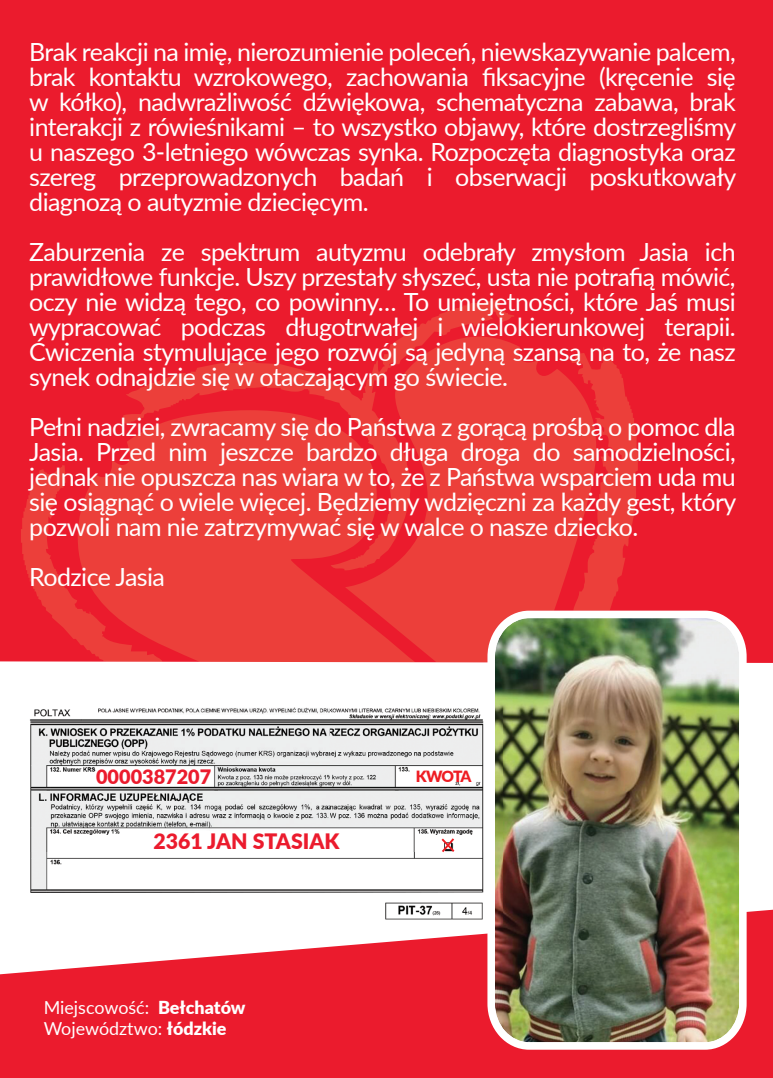
<style>
.page{position:relative;width:773px;height:1078px;background:#fff}
.page>*{position:absolute;margin:0;border:0;box-sizing:border-box;transform-origin:0 0}
.t1{font:25px/25px "Lato";letter-spacing:-.025em;color:#fff;text-align:justify}
.t2{font:900 21.25px "Lato";color:#eb1b2d}
.t3{font:900 19.75px "Lato";color:#eb1b2d}
.t4{font:18px/21.5px "Lato";color:#fff}
.t5{font:900 15.5px "Lato";letter-spacing:-.07em;color:#ee1d23}
.s1{font-weight:900}
</style>
<div class="page">
<div style="left:0;top:0;width:772px;height:785px;background:#eb1b2d"></div>
<svg style="left:21px;top:299px;width:616px;height:362px;fill:#ec3f3a"></svg>
<svg style="left:78px;top:410px;width:337px;height:251px;fill:#ec3f3a"></svg>
<div style="left:0;top:661px;width:772px;height:124px;background:#fff"></div>
<svg style="left:0;top:909px;width:772px;height:168px;fill:#eb1b2d"></svg>
<img style="left:487px;top:610px;width:259px;height:439px">
<img style="left:18px;top:704px;width:484px;height:221px">
<svg style="left:441px;top:838px;width:13px;height:14px"></svg>
<p class="t1" style="left:29px;top:38px;width:708px">Brak reakcji na imię, nierozumienie poleceń, niewskazywanie palcem, brak kontaktu wzrokowego, zachowania fiksacyjne (kręcenie się w kółko), nadwrażliwość dźwiękowa, schematyczna zabawa, brak interakcji z rówieśnikami – to wszystko objawy, które dostrzegliśmy u naszego 3-letniego wówczas synka. Rozpoczęta diagnostyka oraz szereg przeprowadzonych badań i obserwacji poskutkowały diagnozą o autyzmie dziecięcym.</p>
<p class="t1" style="left:29px;top:238px;width:708px">Zaburzenia ze spektrum autyzmu odebrały zmysłom Jasia ich prawidłowe funkcje. Uszy przestały słyszeć, usta nie potrafią mówić, oczy nie widzą tego, co powinny… To umiejętności, które Jaś musi wypracować podczas długotrwałej i wielokierunkowej terapii.<br>Ćwiczenia stymulujące jego rozwój są jedyną szansą na to, że nasz synek odnajdzie się w otaczającym go świecie.</p>
<p class="t1" style="left:29px;top:413px;width:708px">Pełni nadziei, zwracamy się do Państwa z gorącą prośbą o pomoc dla Jasia. Przed nim jeszcze bardzo długa droga do samodzielności, jednak nie opuszcza nas wiara w to, że z Państwa wsparciem uda mu się osiągnąć o wiele więcej. Będziemy wdzięczni za każdy gest, który pozwoli nam nie zatrzymywać się w walce o nasze dziecko.</p>
<p class="t1" style="left:29px;top:563px;width:137px">Rodzice Jasia</p>
<p class="t3" style="left:96px;top:761px;width:117px">0000387207</p>
<p class="t5" style="left:416px;top:764px;width:57px">KWOTA</p>
<p class="t2" style="left:153px;top:825px;width:187px">2361 JAN STASIAK</p>
<p class="t4" style="left:44px;top:995px;width:203px">Miejscowość: <span class="s1">Bełchatów<br></span>Województwo: <span class="s1">łódzkie</span></p>
</div>
